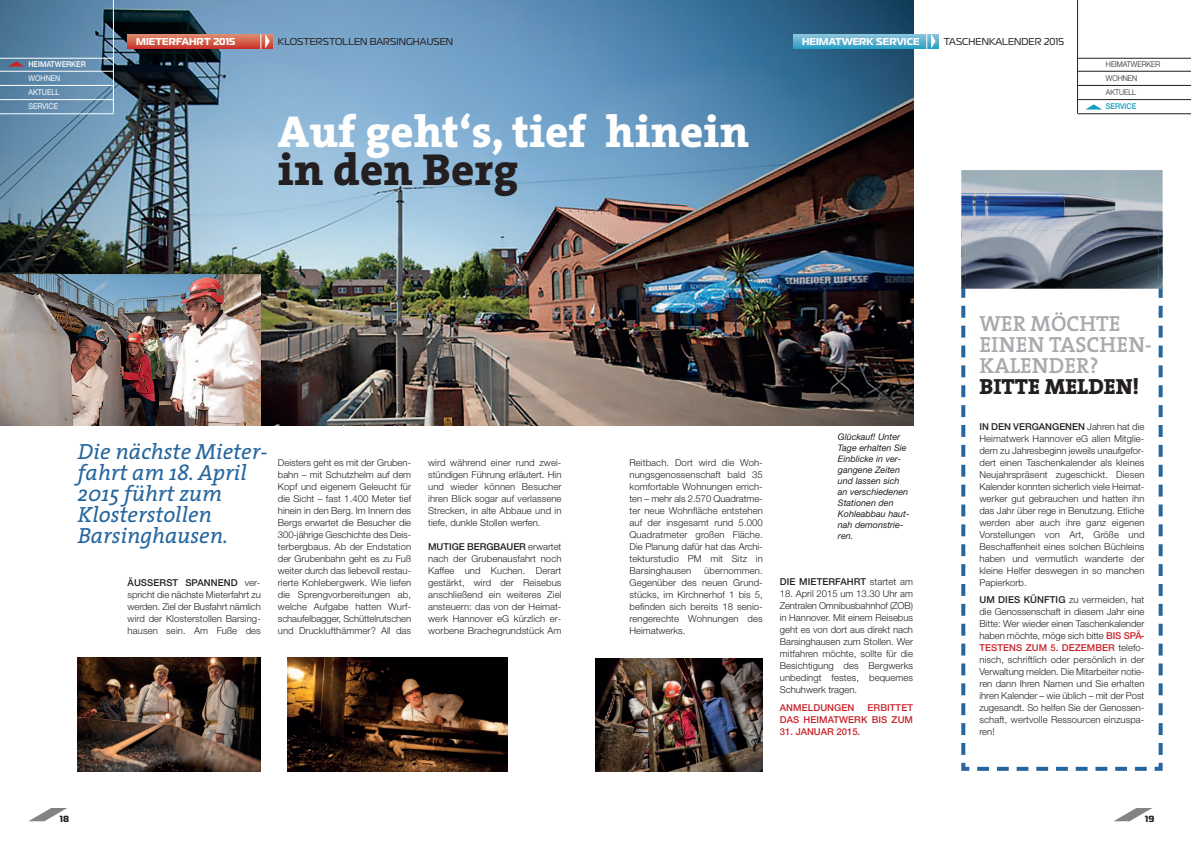
<style>
.page{position:relative;width:1191px;height:842px;background:#fff}
.page>*{position:absolute;margin:0;border:0;box-sizing:border-box;transform-origin:0 0}
.t1{font:800 45px "The Serif";color:#fff}
.t2{font:800 45px "The Serif";color:#231f20}
.t3{font:italic 22px/21px "The Serif";color:#25669e}
.t4{font:600 22px/21px "The Serif";color:#a8a9ad}
.t5{font:800 22px "The Serif";color:#231f20}
.t6{font:10px "Magistral";letter-spacing:.01em;color:#231f20;scale:.95 1}
.t7{font:700 10px "Magistral";letter-spacing:.01em;color:#fff;scale:.95 1}
.t8{font:300 9.5px/12px "Helvetica Neue LT Std";letter-spacing:.01em;color:#231f20;text-align:justify}
.t9{font:500 9.5px/12px "Helvetica Neue LT Std";letter-spacing:.01em;color:#c8242b;text-align:right}
.t10{font:500 9.5px "Helvetica Neue LT Std";letter-spacing:.01em;color:#231f20}
.t11{font:italic 9px/11px "Helvetica Neue LT Std";color:#231f20}
.t12{font:700 9px "Magistral";color:#231f20}
.t13{font:300 8px/14.2px "Helvetica Neue LT Std";color:#231f20;scale:.9 1}
.t14{font:8px/14.2px "Helvetica Neue LT Std";color:#fff;text-align:justify;scale:.9 1}
.t15{font:500 8px "Helvetica Neue LT Std";color:#fff;scale:.9 1}
.t16{font:500 8px "Helvetica Neue LT Std";color:#149dc1;scale:.9 1}
.s1{font-weight:500}
.s2{font-weight:300}
.s3{font-weight:500;color:#c8242b}
</style>
<div class="page">
<img style="left:0;top:0;width:913px;height:425px">
<svg style="left:29px;top:808px;width:38px;height:13px"></svg>
<svg style="left:1114px;top:808px;width:38px;height:13px"></svg>
<svg style="left:961px;top:228px;width:202px;height:543px"></svg>
<img style="left:961px;top:170px;width:201px;height:60px">
<img style="left:961px;top:230px;width:201px;height:59px">
<img style="left:595px;top:659px;width:168px;height:112px">
<img style="left:287px;top:658px;width:220px;height:113px">
<img style="left:78px;top:658px;width:183px;height:113px">
<hr style="left:0;top:58px;width:113px;height:1px;background:#fff">
<hr style="left:0;top:71px;width:113px;height:1px;background:#fff">
<hr style="left:0;top:85px;width:113px;height:1px;background:#fff">
<hr style="left:0;top:99px;width:113px;height:1px;background:#fff">
<hr style="left:0;top:114px;width:113px;height:1px;background:#fff">
<svg style="left:8px;top:61px;width:17px;height:6px"></svg>
<hr style="left:113px;top:0;width:1px;height:113px;background:#fff">
<svg style="left:128px;top:34px;width:144px;height:14px;background:#d4634f"></svg>
<svg style="left:260px;top:34px;width:10px;height:15px"></svg>
<svg style="left:793px;top:34px;width:145px;height:14px;background:#60b2cf"></svg>
<svg style="left:926px;top:34px;width:9px;height:15px"></svg>
<hr style="left:1077px;top:0;width:1px;height:113px;background:#231f20">
<hr style="left:1077px;top:58px;width:114px;height:1px;background:#231f20">
<hr style="left:1077px;top:71px;width:114px;height:1px;background:#231f20">
<hr style="left:1077px;top:85px;width:114px;height:1px;background:#231f20">
<hr style="left:1077px;top:99px;width:114px;height:1px;background:#231f20">
<hr style="left:1077px;top:114px;width:114px;height:1px;background:#231f20">
<svg style="left:1085px;top:104px;width:17px;height:6px"></svg>
<p class="t15" style="left:28px;top:61px;width:65px">HEIMATWERKER</p>
<p class="t14" style="left:28px;top:72px;width:37px">WOHNEN AKTUELL SERVICE</p>
<p class="t7" style="left:136px;top:38px;width:106px">MIETERFAHRT 2015</p>
<p class="t6" style="left:278px;top:38px;width:186px">KLOSTERSTOLLEN BARSINGHAUSEN</p>
<p class="t7" style="left:802px;top:38px;width:125px">HEIMATWERK SERVICE</p>
<p class="t6" style="left:943px;top:38px;width:128px">TASCHENKALENDER 2015</p>
<h1 class="t1" style="left:278px;top:117px;width:473px">Auf geht‘s, tief hinein</h1>
<h1 class="t2" style="left:278px;top:155px;width:242px">in den Berg</h1>
<p class="t13" style="left:1106px;top:58px;width:62px">HEIMATWERKER<br>WoHNEN<br>AKTUELL</p>
<p class="t16" style="left:1106px;top:104px;width:35px">SERVICE</p>
<h2 class="t3" style="left:78px;top:443px;width:191px">Die nächste Mieter&shy;fahrt am 18. April<br>2015 führt zum<br>Klosterstollen<br>Barsinghausen.</h2>
<p class="t8" style="left:128px;top:578px;width:135px"><span class="s1">ÄUSSERST SPANNEND</span> ver&shy;spricht die nächste Mieterfahrt zu werden. ziel der Busfahrt nämlich wird der Klosterstollen Barsing&shy;hausen sein. Am Fuße des</p>
<p class="t8" style="left:278px;top:458px;width:135px">Deisters geht es mit der Gruben&shy;bahn – mit Schutzhelm auf dem Kopf und eigenem Geleucht für die Sicht – fast 1.400 Meter tief hinein in den Berg. Im Innern des Bergs erwartet die Besucher die 300-jährige Geschichte des Deis&shy;terbergbaus. Ab der Endstation der Grubenbahn geht es zu Fuß weiter durch das liebevoll restau&shy;rierte Kohlebergwerk. Wie liefen die Sprengvorbereitungen ab, welche Aufgabe hatten Wurf&shy;schaufelbagger, Schüttelrutschen und Drucklufthämmer? All das</p>
<p class="t8" style="left:428px;top:458px;width:135px">wird während einer rund zwei&shy;stündigen Führung erläutert. Hin und wieder können Besucher ihren Blick sogar auf verlassene Strecken, in alte Abbaue und in tiefe, dunkle Stollen werfen.</p>
<p class="t8" style="left:428px;top:541px;width:135px"><span class="s1">MUTIGE BERGBAUER</span> erwartet nach der Grubenausfahrt noch Kaffee und Kuchen. Derart gestärkt, wird der Reisebus anschließend ein weiteres ziel ansteuern: das von der Heimat&shy;werk Hannover eG kürzlich er&shy;worbene Brachegrundstück Am</p>
<p class="t11" style="left:838px;top:432px;width:73px">Glückauf! Unter<br>Tage erhalten Sie<br>Einblicke in ver&shy;gangene Zeiten und lassen sich an verschiedenen<br>Stationen den<br>Kohleabbau haut&shy;nah demonstrie&shy;ren.</p>
<p class="t8" style="left:629px;top:458px;width:135px">Reitbach. Dort wird die Woh&shy;nungsgenossenschaft bald 35 komfortable Wohnungen errich&shy;ten – mehr als 2.570 Quadratme&shy;ter neue Wohnfläche entstehen auf der insgesamt rund 5.000<br>Quadratmeter großen Fläche.<br>Die Planung dafür hat das Archi&shy;tekturstudio PM mit Sitz in Barsinghausen</p>
<p class="t8" style="left:629px;top:566px;width:135px;text-indent:75px">übernommen.<br>Gegenüber des neuen Grund&shy;stücks, im Kirchnerhof 1 bis 5, befinden sich bereits 18 senio&shy;rengerechte Wohnungen des Heimatwerks.</p>
<p class="t10" style="left:780px;top:578px;width:135px">DIE MIETERFAHRT <span class="s2">startet am</span></p>
<p class="t8" style="left:780px;top:589px;width:135px">18. April 2015 um 13.30 Uhr am zentralen omnibusbahnhof (zoB) in Hannover. Mit einem Reisebus geht es von dort aus direkt nach Barsinghausen zum Stollen. Wer mitfahren möchte, sollte für die Besichtigung des Bergwerks unbedingt festes, bequemes Schuhwerk tragen.</p>
<p class="t9" style="left:780px;top:702px;width:76px">ANMELDUNGEN</p>
<p class="t9" style="left:780px;top:702px;width:135px">ERBITTET<br>DAS HEIMATWERK BIS ZUM</p>
<p class="t9" style="left:780px;top:726px;width:82px">31. JANUAR 2015.</p>
<h2 class="t4" style="left:979px;top:316px;width:174px">WER MÖCHTE<br>EINEN TASCHEN-<br>KALENDER?</h2>
<h2 class="t5" style="left:979px;top:379px;width:161px">BITTE MELDEN!</h2>
<p class="t8" style="left:979px;top:421px;width:166px"><span class="s1">IN DEN VERGANGENEN</span> Jahren hat die Heimatwerk Hannover eG allen Mitglie&shy;dern zu Jahresbeginn jeweils unaufgefor&shy;dert einen Taschenkalender als kleines Neujahrspräsent zugeschickt. Diesen Kalender konnten sicherlich viele Heimat&shy;werker gut gebrauchen und hatten ihn das Jahr über rege in Benutzung. Etliche werden aber auch ihre ganz eigenen Vorstellungen von Art, Größe und Beschaffenheit eines solchen Büchleins haben und vermutlich wanderte der kleine Helfer deswegen in so manchen Papierkorb.</p>
<p class="t8" style="left:979px;top:595px;width:166px"><span class="s1">UM DIES KÜNFTIG</span> zu vermeiden, hat die Genossenschaft in diesem Jahr eine Bitte: Wer wieder einen Taschenkalender haben möchte, möge sich bitte <span class="s3">BIS SPÄ-TESTENS ZUM 5. DEZEMBER</span> telefo&shy;nisch, schriftlich oder persönlich in der Verwaltung melden. Die Mitarbeiter notie&shy;ren dann Ihren Namen und Sie erhalten ihren Kalender – wie üblich – mit der Post zugesandt. So helfen Sie der Genossen&shy;schaft, wertvolle Ressourcen einzuspa&shy;ren!</p>
<p class="t12" style="left:60px;top:816px;width:11px">18</p>
<p class="t12" style="left:1145px;top:816px;width:11px">19</p>
</div>
